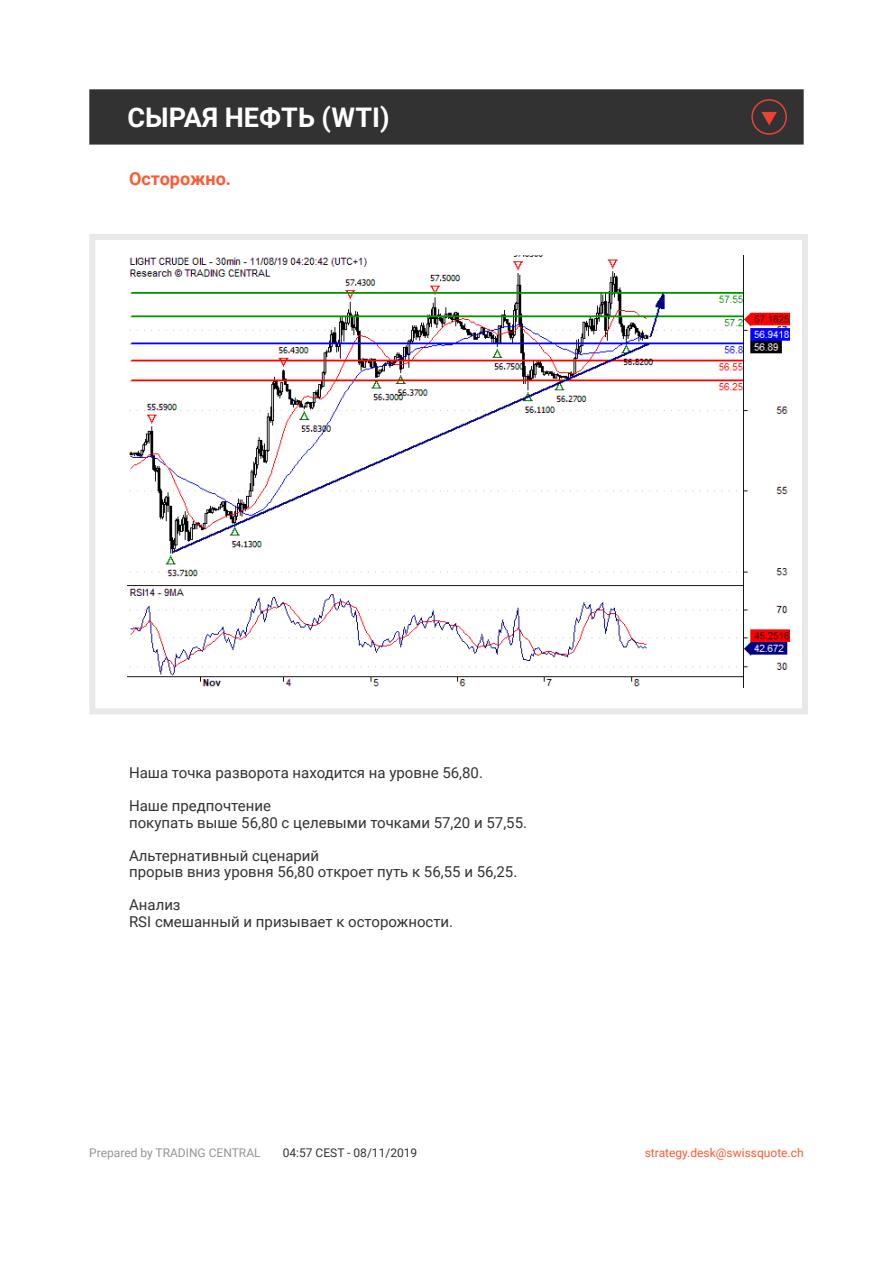
<style>
.page{position:relative;width:893px;height:1263px;background:#fff}
.page>*{position:absolute;margin:0;border:0;box-sizing:border-box;transform-origin:0 0}
.t1{font:700 27px "Roboto";color:#fff}
.t2{font:700 18px "Roboto";color:#fa5b35}
.t3{font:15px/16.5px "Roboto";color:#323232}
.t4{font:12px "Roboto";color:#fa5b35}
.t5{font:12px "Roboto";color:#939598}
.t6{font:12px "Roboto";color:#323232}
</style>
<div class="page">
<div style="left:89px;top:234px;width:719px;height:480px;border:6px solid #e9e8e7"></div>
<div style="left:89px;top:89px;width:715px;height:56px;background:#323232;border:2px solid #323232"></div>
<img style="left:128px;top:255px;width:661px;height:432px">
<svg style="left:751px;top:99px;width:36px;height:36px"></svg>
<h1 class="t1" style="left:128px;top:98px;width:263px">СЫРАЯ НЕФТЬ (WTI)</h1>
<p class="t2" style="left:129px;top:166px;width:104px">Осторожно.</p>
<p class="t3" style="left:129px;top:764px;width:355px">Наша точка разворота находится на уровне 56,80.</p>
<p class="t3" style="left:129px;top:797px;width:399px">Наше предпочтение<br>покупать выше 56,80 с целевыми точками 57,20 и 57,55.</p>
<p class="t3" style="left:129px;top:846px;width:390px">Альтернативный сценарий<br>прорыв вниз уровня 56,80 откроет путь к 56,55 и 56,25.</p>
<p class="t3" style="left:129px;top:896px;width:326px">Анализ<br>RSI смешанный и призывает к осторожности.</p>
<p class="t5" style="left:89px;top:1144px;width:173px">Prepared by TRADING CENTRAL</p>
<p class="t6" style="left:283px;top:1144px;width:136px">04:57 CEST - 08/11/2019</p>
<p class="t4" style="left:645px;top:1144px;width:160px">strategy.desk@swissquote.ch</p>
</div>
